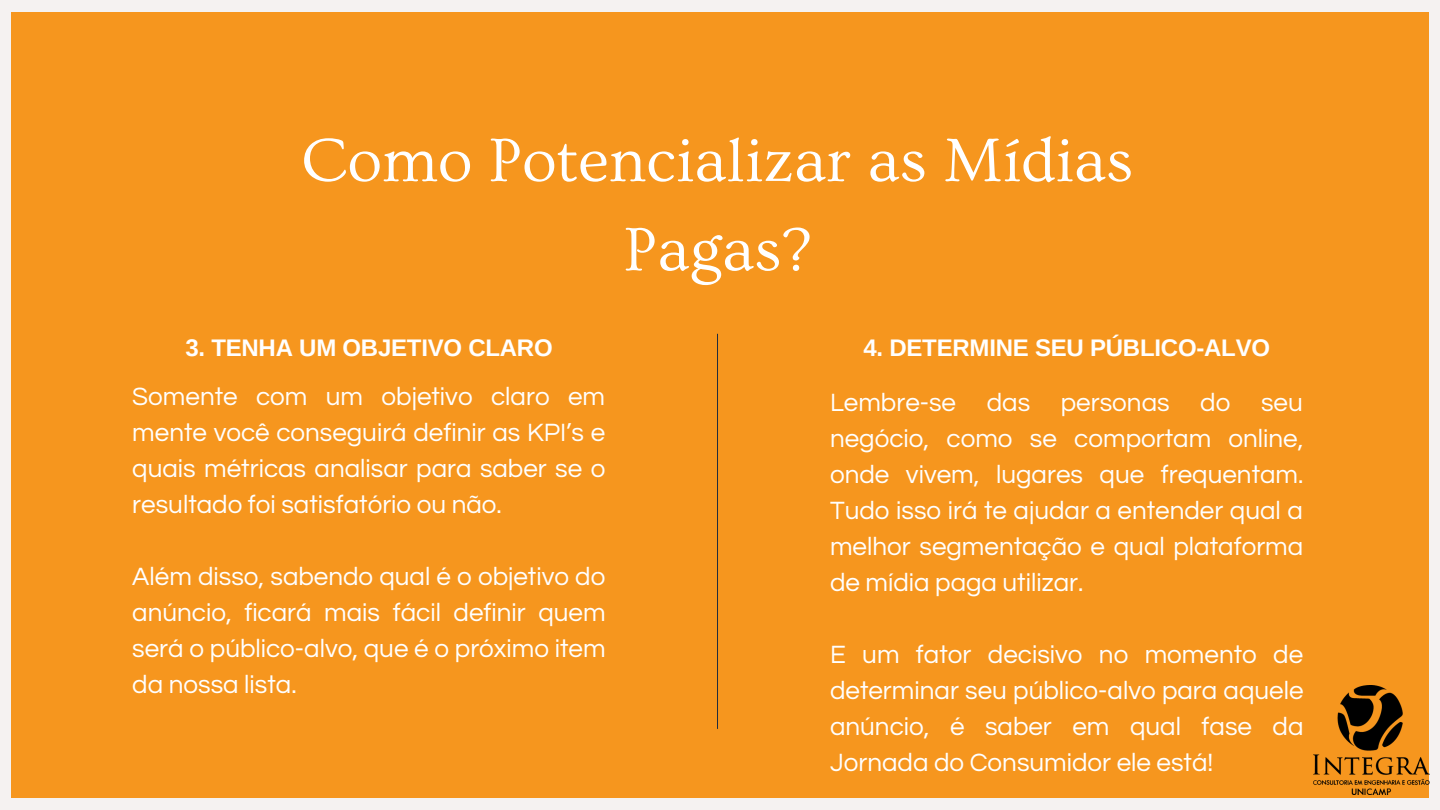
<style>
.page{position:relative;width:1440px;height:810px;background:#f5f2f1}
.page>*{position:absolute;margin:0;border:0;box-sizing:border-box;transform-origin:0 0}
.t1{font:64px/89.2px "Ovo";color:#fff;text-align:center}
.t2{font:26px/36px "Questrial";color:#fff;text-align:justify}
.t3{font:700 24px "Arimo";letter-spacing:-.01em;color:#fff}
</style>
<div class="page">
<div style="left:11px;top:12px;width:1418px;height:786px;background:#f6961e"></div>
<hr style="left:717px;top:334px;width:1px;height:395px;background:#202b3d">
<img style="left:1313px;top:685px;width:116px;height:110px">
<h1 class="t1" style="left:301px;top:117px;width:834px">Como Potencializar as Mídias<br>Pagas?</h1>
<p class="t3" style="left:185px;top:335px;width:369px">3. TENHA UM OBJETIVO CLARO</p>
<p class="t3" style="left:863px;top:335px;width:408px">4. DETERMINE SEU PÚBLICO-ALVO</p>
<p class="t2" style="left:830px;top:385px;width:475px">Lembre-se das personas do seu negócio, como se comportam online, onde vivem, lugares que frequentam.<br>Tudo isso irá te ajudar a entender qual a melhor segmentação e qual plataforma de mídia paga utilizar.</p>
<p class="t2" style="left:132px;top:380px;width:475px">Somente com um objetivo claro em mente você conseguirá definir as KPI’s e quais métricas analisar para saber se o resultado foi satisfatório ou não.</p>
<p class="t2" style="left:132px;top:560px;width:475px">Além disso, sabendo qual é o objetivo do anúncio, ficará mais fácil definir quem será o público-alvo, que é o próximo item da nossa lista.</p>
<p class="t2" style="left:830px;top:637px;width:475px">E um fator decisivo no momento de determinar seu público-alvo para aquele anúncio, é saber em qual fase da Jornada do Consumidor ele está!</p>
</div>
